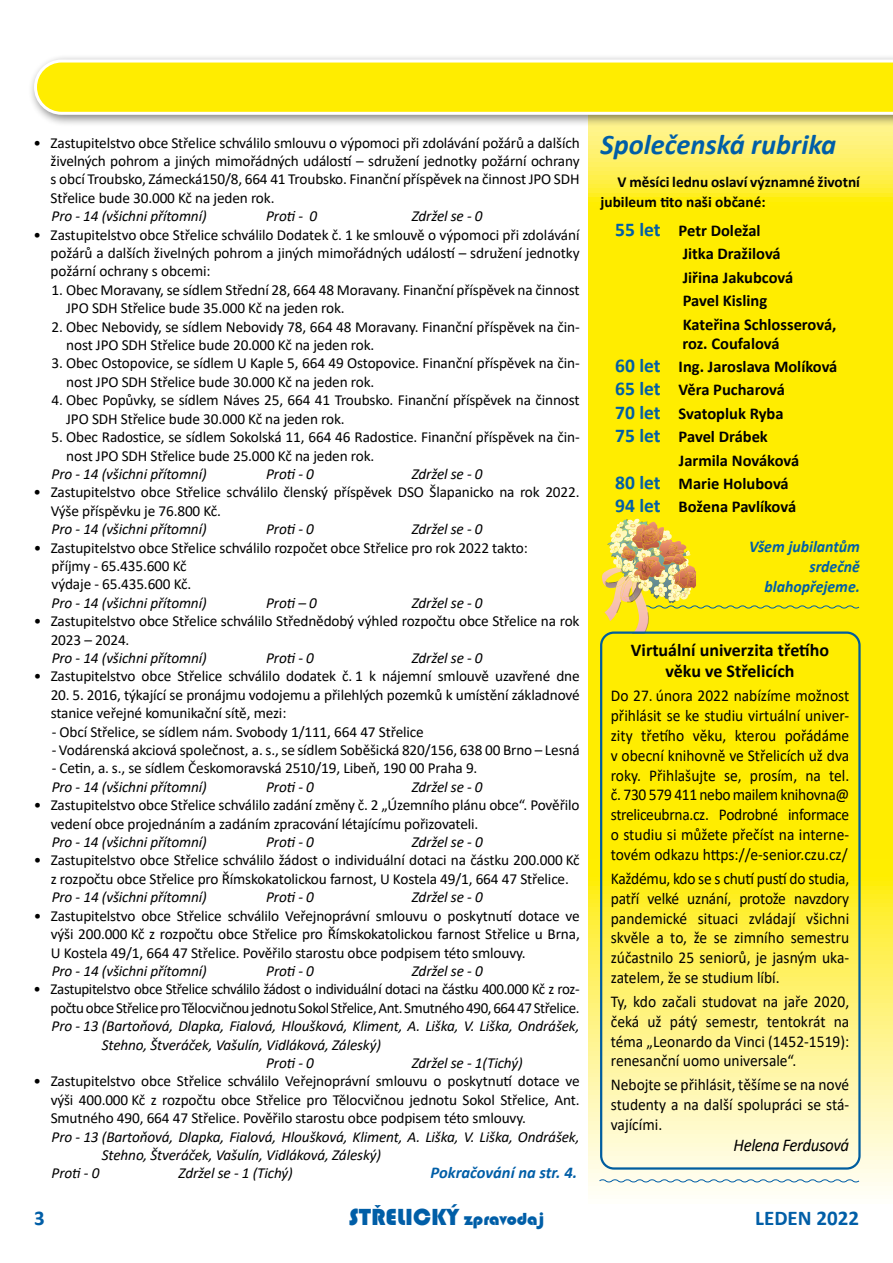
<style>
.page{position:relative;width:893px;height:1263px;background:#fff}
.page>*{position:absolute;margin:0;border:0;box-sizing:border-box;transform-origin:0 0}
.t1{font:italic 700 28.5px "Calibri";color:#005ea7}
.t2{font:24px "Bauhaus 93";color:#005ea7}
.t3{font:700 21px "Calibri";color:#005ea7}
.t4{font:700 18px/21.6px "Calibri";color:#000;text-align:center}
.t5{font:italic 18px "Calibri";letter-spacing:-.025em;color:#000;scale:.94 1}
.t6{font:16.5px/19.8px "Calibri";color:#000;text-align:justify;scale:.94 1}
.t7{font:700 16.5px/23.4px "Calibri";color:#000}
.t8{font:italic 700 16.5px/19.8px "Calibri";color:#005ea7;text-align:right;scale:.96 1}
.t9{font:italic 700 16.5px "Calibri";color:#005ea7}
.t10{font:15.3px/18.5px "Calibri";letter-spacing:-.01em;color:#000}
.t11{font:italic 15.3px "Calibri";letter-spacing:-.01em;color:#000}
.t12{font:700 15.3px/19.5px "Calibri";color:#000}
.s1{font-size:19.5px;color:#005ea7}
.s2{font-size:18px}
</style>
<div class="page">
<svg style="left:589px;top:127px;width:304px;height:1068px;background:#feef32"></svg>
<div style="left:28px;top:53px;width:865px;height:74px;background:#000;opacity:.5"></div>
<svg style="left:34px;top:60px;width:859px;height:55px;background:#feee1c"></svg>
<svg style="left:598px;top:1178px;width:262px;height:5px"></svg>
<svg style="left:602px;top:519px;width:258px;height:114px;background:#f5df1c"></svg>
<div style="left:600px;top:631px;width:261px;height:538px;border:2px solid #005d9f;border-radius:13px"></div>
<p class="t10" style="left:51px;top:133px;width:531px;text-align:justify;text-indent:-17px">• Zastupitelstvo obce Střelice schválilo smlouvu o výpomoci při zdolávání požárů a dalších živelných pohrom a jiných mimořádných událostí – sdružení jednotky požární ochrany s obcí Troubsko, Zámecká150/8, 664 41 Troubsko. Finanční příspěvek na činnost JPO SDH Střelice bude 30.000 Kč na jeden rok.</p>
<p class="t11" style="left:52px;top:205px;width:157px">Pro - 14 (všichni přítomní)</p>
<p class="t11" style="left:266px;top:205px;width:53px">Proti - 0</p>
<p class="t11" style="left:412px;top:205px;width:73px">Zdržel se - 0</p>
<p class="t10" style="left:51px;top:225px;width:531px;text-align:justify;text-indent:-17px">• Zastupitelstvo obce Střelice schválilo Dodatek č. 1 ke smlouvě o výpomoci při zdolávání požárů a dalších živelných pohrom a jiných mimořádných událostí – sdružení jednotky požární ochrany s obcemi:</p>
<p class="t10" style="left:66px;top:280px;width:515px;text-indent:-15px">1. Obec Moravany, se sídlem Střední 28, 664 48 Moravany. Finanční příspěvek na činnost<br>JPO SDH Střelice bude 35.000 Kč na jeden rok.</p>
<p class="t10" style="left:66px;top:317px;width:515px;text-indent:-15px">2. Obec Nebovidy, se sídlem Nebovidy 78, 664 48 Moravany. Finanční příspěvek na čin&shy;nost JPO SDH Střelice bude 20.000 Kč na jeden rok.</p>
<p class="t10" style="left:66px;top:354px;width:515px;text-indent:-15px">3. Obec Ostopovice, se sídlem U Kaple 5, 664 49 Ostopovice. Finanční příspěvek na čin&shy;nost JPO SDH Střelice bude 30.000 Kč na jeden rok.</p>
<p class="t10" style="left:66px;top:391px;width:515px;text-indent:-15px">4. Obec Popůvky, se sídlem Náves 25, 664 41 Troubsko. Finanční příspěvek na činnost<br>JPO SDH Střelice bude 30.000 Kč na jeden rok.</p>
<p class="t10" style="left:66px;top:427px;width:515px;text-indent:-15px">5. Obec Radostice, se sídlem Sokolská 11, 664 46 Radostice. Finanční příspěvek na čin&shy;nost JPO SDH Střelice bude 25.000 Kč na jeden rok.</p>
<p class="t11" style="left:52px;top:463px;width:157px">Pro - 14 (všichni přítomní)</p>
<p class="t11" style="left:266px;top:463px;width:49px">Proti - 0</p>
<p class="t11" style="left:412px;top:463px;width:73px">Zdržel se - 0</p>
<p class="t10" style="left:51px;top:483px;width:530px;text-indent:-17px">• Zastupitelstvo obce Střelice schválilo členský příspěvek DSO Šlapanicko na rok 2022.<br>Výše příspěvku je 76.800 Kč.</p>
<p class="t11" style="left:52px;top:518px;width:157px">Pro - 14 (všichni přítomní)</p>
<p class="t11" style="left:266px;top:518px;width:49px">Proti - 0</p>
<p class="t11" style="left:412px;top:518px;width:73px">Zdržel se - 0</p>
<p class="t10" style="left:52px;top:538px;width:478px;text-indent:-18px">• Zastupitelstvo obce Střelice schválilo rozpočet obce Střelice pro rok 2022 takto: příjmy - 65.435.600 Kč<br>výdaje - 65.435.600 Kč.</p>
<p class="t11" style="left:52px;top:592px;width:157px">Pro - 14 (všichni přítomní)</p>
<p class="t11" style="left:266px;top:592px;width:52px">Proti – 0</p>
<p class="t11" style="left:412px;top:592px;width:73px">Zdržel se - 0</p>
<p class="t10" style="left:51px;top:611px;width:530px;text-indent:-17px">• Zastupitelstvo obce Střelice schválilo Střednědobý výhled rozpočtu obce Střelice na rok<br>2023 – 2024.</p>
<p class="t11" style="left:52px;top:647px;width:157px">Pro - 14 (všichni přítomní)</p>
<p class="t11" style="left:266px;top:647px;width:49px">Proti - 0</p>
<p class="t11" style="left:412px;top:647px;width:73px">Zdržel se - 0</p>
<p class="t10" style="left:34px;top:667px;width:548px">• Zastupitelstvo obce Střelice schválilo dodatek č. 1 k nájemní smlouvě uzavřené dne</p>
<p class="t10" style="left:51px;top:685px;width:531px">20. 5. 2016, týkající se pronájmu vodojemu a přilehlých pozemků k umístění základnové stanice veřejné komunikační sítě, mezi:</p>
<p class="t10" style="left:52px;top:722px;width:374px">- Obcí Střelice, se sídlem nám. Svobody 1/111, 664 47 Střelice</p>
<p class="t10" style="left:52px;top:740px;width:530px">- Vodárenská akciová společnost, a. s., se sídlem Soběšická 820/156, 638 00 Brno – Lesná</p>
<p class="t10" style="left:52px;top:759px;width:427px">- Cetin, a. s., se sídlem Českomoravská 2510/19, Libeň, 190 00 Praha 9.</p>
<p class="t11" style="left:52px;top:776px;width:157px">Pro - 14 (všichni přítomní)</p>
<p class="t11" style="left:266px;top:776px;width:49px">Proti - 0</p>
<p class="t11" style="left:412px;top:776px;width:73px">Zdržel se - 0</p>
<p class="t10" style="left:51px;top:795px;width:530px;text-indent:-17px">• Zastupitelstvo obce Střelice schválilo zadání změny č. 2 „Územního plánu obce“. Pověřilo vedení obce projednáním a zadáním zpracování létajícímu pořizovateli.</p>
<p class="t11" style="left:52px;top:831px;width:157px">Pro - 14 (všichni přítomní)</p>
<p class="t11" style="left:266px;top:831px;width:49px">Proti - 0</p>
<p class="t11" style="left:412px;top:831px;width:73px">Zdržel se - 0</p>
<p class="t10" style="left:34px;top:851px;width:547px;text-align:center">• Zastupitelstvo obce Střelice schválilo žádost o individuální dotaci na částku 200.000 Kč z rozpočtu obce Střelice pro Římskokatolickou farnost, U Kostela 49/1, 664 47 Střelice.</p>
<p class="t11" style="left:52px;top:886px;width:157px">Pro - 14 (všichni přítomní)</p>
<p class="t11" style="left:266px;top:886px;width:49px">Proti - 0</p>
<p class="t11" style="left:412px;top:886px;width:73px">Zdržel se - 0</p>
<p class="t10" style="left:51px;top:906px;width:531px;text-align:justify;text-indent:-17px">• Zastupitelstvo obce Střelice schválilo Veřejnoprávní smlouvu o poskytnutí dotace ve výši 200.000 Kč z rozpočtu obce Střelice pro Římskokatolickou farnost Střelice u Brna, U Kostela 49/1, 664 47 Střelice. Pověřilo starostu obce podpisem této smlouvy.</p>
<p class="t11" style="left:52px;top:960px;width:157px">Pro - 14 (všichni přítomní)</p>
<p class="t11" style="left:266px;top:960px;width:49px">Proti - 0</p>
<p class="t11" style="left:412px;top:960px;width:73px">Zdržel se - 0</p>
<p class="t10" style="left:34px;top:980px;width:548px;text-align:right">• Zastupitelstvo obce Střelice schválilo žádost o individuální dotaci na částku 400.000 Kč z roz&shy;počtu obce Střelice pro Tělocvičnou jednotu Sokol Střelice, Ant. Smutného 490, 664 47 Střelice.</p>
<p class="t11" style="left:52px;top:1015px;width:529px">Pro - 13 (Bartoňová, Dlapka, Fialová, Hloušková, Kliment, A. Liška, V. Liška, Ondrášek,</p>
<p class="t11" style="left:102px;top:1034px;width:281px">Stehno, Štveráček, Vašulín, Vidláková, Záleský)</p>
<p class="t11" style="left:266px;top:1052px;width:49px">Proti - 0</p>
<p class="t11" style="left:412px;top:1052px;width:112px">Zdržel se - 1(Tichý)</p>
<p class="t10" style="left:51px;top:1072px;width:531px;text-align:justify;text-indent:-17px">• Zastupitelstvo obce Střelice schválilo Veřejnoprávní smlouvu o poskytnutí dotace ve výši 400.000 Kč z rozpočtu obce Střelice pro Tělocvičnou jednotu Sokol Střelice, Ant.<br>Smutného 490, 664 47 Střelice. Pověřilo starostu obce podpisem této smlouvy.</p>
<p class="t11" style="left:52px;top:1126px;width:529px">Pro - 13 (Bartoňová, Dlapka, Fialová, Hloušková, Kliment, A. Liška, V. Liška, Ondrášek,</p>
<p class="t11" style="left:102px;top:1144px;width:281px">Stehno, Štveráček, Vašulín, Vidláková, Záleský)</p>
<p class="t11" style="left:52px;top:1163px;width:49px">Proti - 0</p>
<p class="t11" style="left:179px;top:1163px;width:116px">Zdržel se - 1 (Tichý)</p>
<p class="t9" style="left:431px;top:1160px;width:148px">Pokračování na str. 4.</p>
<h1 class="t1" style="left:601px;top:125px;width:237px">Společenská rubrika</h1>
<p class="t12" style="left:601px;top:172px;width:261px;text-indent:17px">V měsíci lednu oslaví významné životní jubileum tito naši občané:</p>
<p class="t7" style="left:683px;top:219px;width:155px;text-indent:-67px"><span class="s1">55 let</span> Petr Doležal<br>Jitka Dražilová<br>Jiřina Jakubcová<br>Pavel Kisling<br>Kateřina Schlosserová,</p>
<p class="t7" style="left:682px;top:331px;width:99px">roz. Coufalová</p>
<p class="t7" style="left:615px;top:355px;width:224px"><span class="s1">60 let</span> Ing. Jaroslava Molíková</p>
<p class="t7" style="left:615px;top:378px;width:171px"><span class="s1">65 let</span> Věra Pucharová</p>
<p class="t7" style="left:615px;top:401px;width:170px"><span class="s1">70 let</span> Svatopluk Ryba</p>
<p class="t7" style="left:615px;top:425px;width:154px"><span class="s1">75 let</span> Pavel Drábek</p>
<p class="t7" style="left:679px;top:448px;width:122px">Jarmila Nováková</p>
<p class="t7" style="left:615px;top:472px;width:175px"><span class="s1">80 let</span> Marie Holubová</p>
<p class="t7" style="left:615px;top:495px;width:182px"><span class="s1">94 let</span> Božena Pavlíková</p>
<p class="t8" style="left:749px;top:536px;width:117px">Všem jubilantům srdečně blahopřejeme.</p>
<p class="t4" style="left:631px;top:639px;width:200px">Virtuální univerzita třetího věku ve Střelicích</p>
<p class="t6" style="left:611px;top:686px;width:255px">Do 27. února 2022 nabízíme možnost přihlásit se ke studiu virtuální univer&shy;zity třetího věku, kterou pořádáme v obecní knihovně ve Střelicích už dva roky. Přihlašujte se, prosím, na tel. č. 730 579 411 nebo mailem knihovna@ streliceubrna.cz. Podrobné informace o studiu si můžete přečíst na interne&shy;tovém odkazu https://e-‑senior.czu.cz/</p>
<p class="t6" style="left:611px;top:868px;width:255px">Každému, kdo se s chutí pustí do studia, patří velké uznání, protože navzdory pandemické situaci zvládají všichni skvěle a to, že se zimního semestru zúčastnilo 25 seniorů, je jasným uka&shy;zatelem, že se studium líbí.</p>
<p class="t6" style="left:611px;top:991px;width:255px">Ty, kdo začali studovat na jaře 2020, čeká už pátý semestr, tentokrát na téma „Leonardo da Vinci (1452-1519): renesanční uomo universale“.</p>
<p class="t6" style="left:611px;top:1074px;width:255px">Nebojte se přihlásit, těšíme se na nové studenty a na další spolupráci se stá&shy;vajícími.</p>
<p class="t5" style="left:734px;top:1132px;width:125px">Helena Ferdusová</p>
<h3 class="t3" style="left:34px;top:1203px;width:12px">3</h3>
<h2 class="t2" style="left:349px;top:1203px;width:197px">STRˇ ELICKÝ <span class="s2">zpravodaj</span></h2>
<h3 class="t3" style="left:755px;top:1203px;width:105px">LEDEN 2022</h3>
</div>
